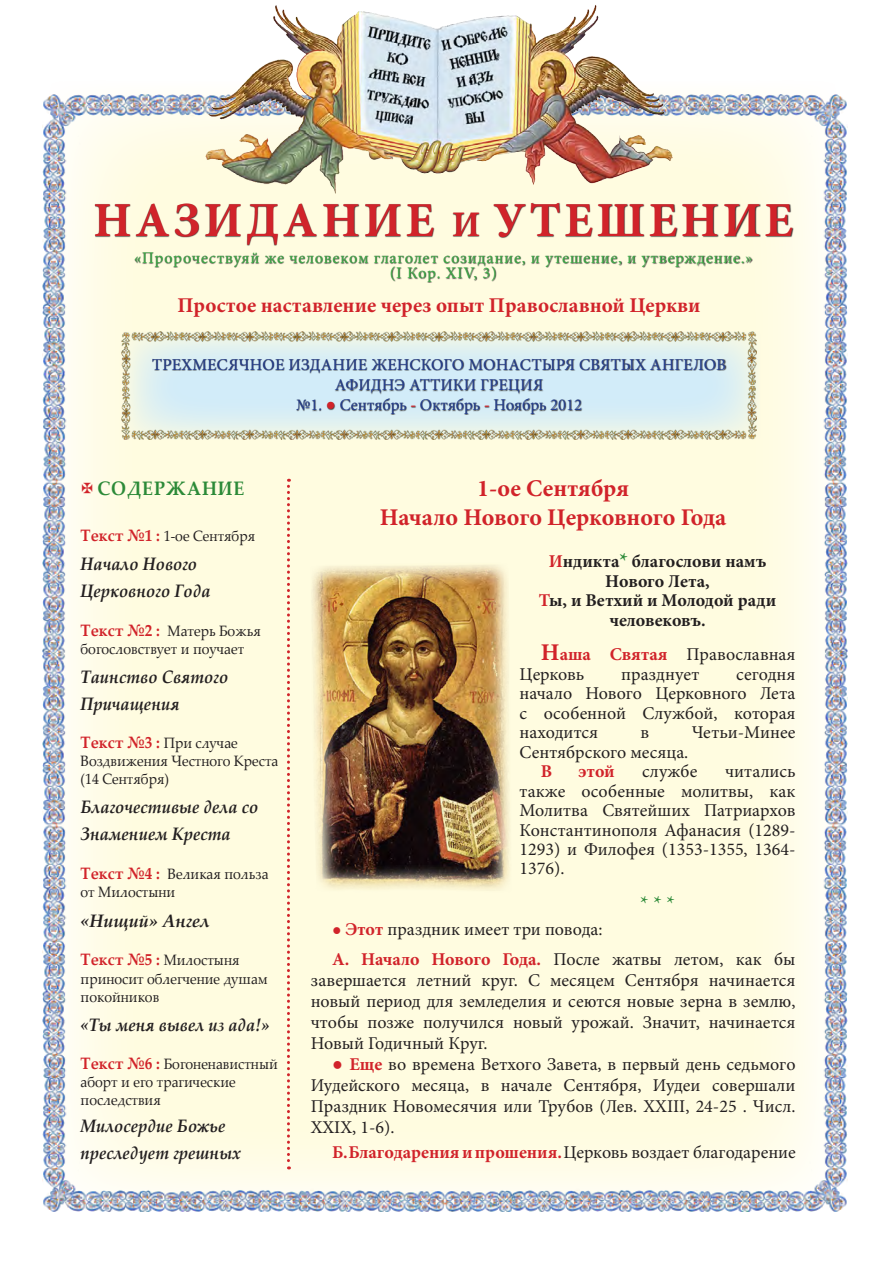
<style>
.page{position:relative;width:893px;height:1263px;background:#fff}
.page>*{position:absolute;margin:0;border:0;box-sizing:border-box;transform-origin:0 0}
.t1{font:700 48.9px "Minion Pro";letter-spacing:.075em;color:#d1232a}
.t2{font:700 24px/28.8px "Minion Pro";letter-spacing:-.005em;color:#d1232a;text-align:center}
.t3{font:700 21px "Minion Pro";color:#d1232a}
.t4{font:21px "Minion Pro";color:#2c8a38}
.t5{font:700 19.5px "Palatino Linotype";letter-spacing:.05em;color:#2c8a38;scale:.92 1}
.t6{font:18px/19.5px "Minion Pro";color:#231f20;text-align:justify}
.t7{font:italic 700 18px/27px "Palatino Linotype";color:#231f20;scale:.92 1}
.t8{font:700 18px/19.5px "Minion Pro";color:#231f20;text-align:center}
.t9{font:italic 700 18px "Palatino Linotype";color:#231f20}
.t10{font:700 18px "Minion Pro";color:#d1232a}
.t11{font:16.5px/19.8px "Minion Pro";letter-spacing:.01em;color:#253f8e;text-align:center}
.t12{font:16.35px/15px "Minion Pro";letter-spacing:.05em;color:#40ae49;text-align:center}
.t13{font:15px/18px "Palatino Linotype";color:#231f20;scale:.92 1}
.s1{font-size:36px}
.s2{font-family:"Palatino Linotype";color:#d1232a}
.s3{font-weight:700;color:#d1232a}
.s4{font-weight:700;font-size:16.5px;color:#d1232a}
.s5{color:#d1232a}
.s6{font-size:21px;color:#2c8a38}
.s7{font-weight:700;font-size:24px;color:#d1232a}
.s8{font-family:"Palatino Linotype";font-size:15.75px;color:#d1232a}
</style>
<div class="page">
<img style="left:43px;top:94px;width:805px;height:1118px">
<img style="left:205px;top:5px;width:468px;height:189px">
<div style="left:95px;top:202px;width:699px;height:81px;background:#231f20;opacity:.9"></div>
<img style="left:121px;top:331px;width:636px;height:108px">
<div style="left:153px;top:359px;width:574px;height:56px;background:#231f20;opacity:.85"></div>
<img style="left:311px;top:562px;width:200px;height:330px">
<svg style="left:287px;top:479px;width:3px;height:690px;background:#edab9c"></svg>
<svg style="left:82px;top:483px;width:10px;height:10px"></svg>
<h1 class="t1" style="left:94px;top:186px;width:701px">НАЗИДАНИЕ <span class="s1">И</span> УТЕШЕНИЕ</h1>
<p class="t12" style="left:134px;top:250px;width:620px">«Пророчествуяй же человеком глаголет созидание, и утешение, и утверждение.» (I Кор. ХIV, 3)</p>
<p class="t3" style="left:178px;top:290px;width:524px">Простое наставление через опыт Православной Церкви</p>
<p class="t11" style="left:152px;top:355px;width:575px">ТРЕХМЕСЯЧНОЕ ИЗДАНИЕ ЖЕНСКОГО МОНАСТЫРЯ СВЯТЫХ АНГЕЛОВ<br>АФИДНЭ АТТИКИ ГРЕЦИЯ<br>№1. <span class="s2">●</span> Сентябрь <span class="s3">-</span> Октябрь <span class="s3">-</span> Ноябрь 2012</p>
<p class="t5" style="left:97px;top:475px;width:161px">СОДЕРЖАНИЕ</p>
<p class="t13" style="left:81px;top:526px;width:191px"><span class="s4">Текст №1 :</span> 1-ое Сентября</p>
<p class="t7" style="left:81px;top:549px;width:143px">Начало Нового<br>Церковного Года</p>
<p class="t13" style="left:81px;top:621px;width:197px"><span class="s4">Текст №2 :</span> Матерь Божья богословствует и поучает</p>
<p class="t7" style="left:81px;top:663px;width:162px">Таинство Святого<br>Причащения</p>
<p class="t13" style="left:81px;top:733px;width:217px"><span class="s4">Текст №3 :</span> При случае<br>Воздвижения Честного Креста (14 Сентября)</p>
<p class="t7" style="left:81px;top:793px;width:195px">Благочестивые дела со<br>Знамением Креста</p>
<p class="t13" style="left:81px;top:865px;width:206px"><span class="s4">Текст №4 :</span> Великая польза от Милостыни</p>
<p class="t9" style="left:81px;top:908px;width:131px">«Нищий» Ангел</p>
<p class="t13" style="left:81px;top:950px;width:205px;line-height:18.8px"><span class="s4">Текст №5 :</span> Милостыня приносит облегчение душам покойников</p>
<p class="t7" style="left:81px;top:1011px;width:207px">«Ты меня вывел из ада!»</p>
<p class="t13" style="left:81px;top:1054px;width:216px"><span class="s4">Текст №6 :</span> Богоненавистный аборт и его трагические последствия</p>
<p class="t7" style="left:81px;top:1112px;width:176px">Милосердие Божье преследует грешных</p>
<h2 class="t2" style="left:380px;top:474px;width:348px">1-ое Сентября<br>Начало Нового Церковного Года</h2>
<p class="t8" style="left:539px;top:551px;width:239px"><span class="s5">И</span>ндикта<span class="s6">*</span> благослови намъ<br>Нового Лета,<br><span class="s5">Т</span>ы, и Ветхий и Молодой ради человековъ.</p>
<p class="t6" style="left:520px;top:645px;width:277px;text-indent:21px"><span class="s7">Н</span><span class="s3">аша Святая</span> Православная<br>Церковь</p>
<p class="t6" style="left:621px;top:664px;width:80px">празднует</p>
<p class="t6" style="left:520px;top:664px;width:277px;text-indent:217px">сегодня начало Нового Церковного Лета с особенной Службой, которая находится</p>
<p class="t6" style="left:641px;top:723px;width:10px">в</p>
<p class="t6" style="left:692px;top:723px;width:105px">Четьи-Минее</p>
<p class="t6" style="left:520px;top:742px;width:170px">Сентябрского месяца.</p>
<p class="t10" style="left:541px;top:758px;width:13px">В</p>
<p class="t10" style="left:579px;top:758px;width:38px">этой</p>
<p class="t6" style="left:642px;top:762px;width:57px">службе</p>
<p class="t6" style="left:520px;top:762px;width:277px;text-indent:205px">читались также особенные молитвы, как Молитва Святейших Патриархов Константинополя Афанасия (1289- 1293) и Филофея (1353-1355, 1364- 1376).</p>
<p class="t4" style="left:640px;top:889px;width:36px">* * *</p>
<p class="t6" style="left:332px;top:914px;width:465px;line-height:29.5px"><span class="s8">●</span> <span class="s3">Этот</span> праздник имеет три повода:<br><span class="s3">A. Начало Нового Года.</span> После жатвы летом, как бы</p>
<p class="t6" style="left:311px;top:969px;width:486px;line-height:21px">завершается летний круг. С месяцем Сентября начинается новый период для земледелия и сеются новые зерна в землю, чтобы позже получился новый урожай. Значит, начинается Новый Годичный Круг.</p>
<p class="t6" style="left:311px;top:1053px;width:486px;line-height:21px;text-indent:21px"><span class="s2">●</span> <span class="s3">Еще</span> во времена Ветхого Завета, в первый день седьмого Иудейского месяца, в начале Сентября, Иудеи совершали Праздник Новомесячия или Трубов (Лев. ХХIII, 24-25 . Числ.<br>ХХIХ, 1-6).</p>
<p class="t6" style="left:332px;top:1142px;width:465px"><span class="s3">Б. Благодарения и прошения.</span> Церковь воздает благодарение</p>
</div>
